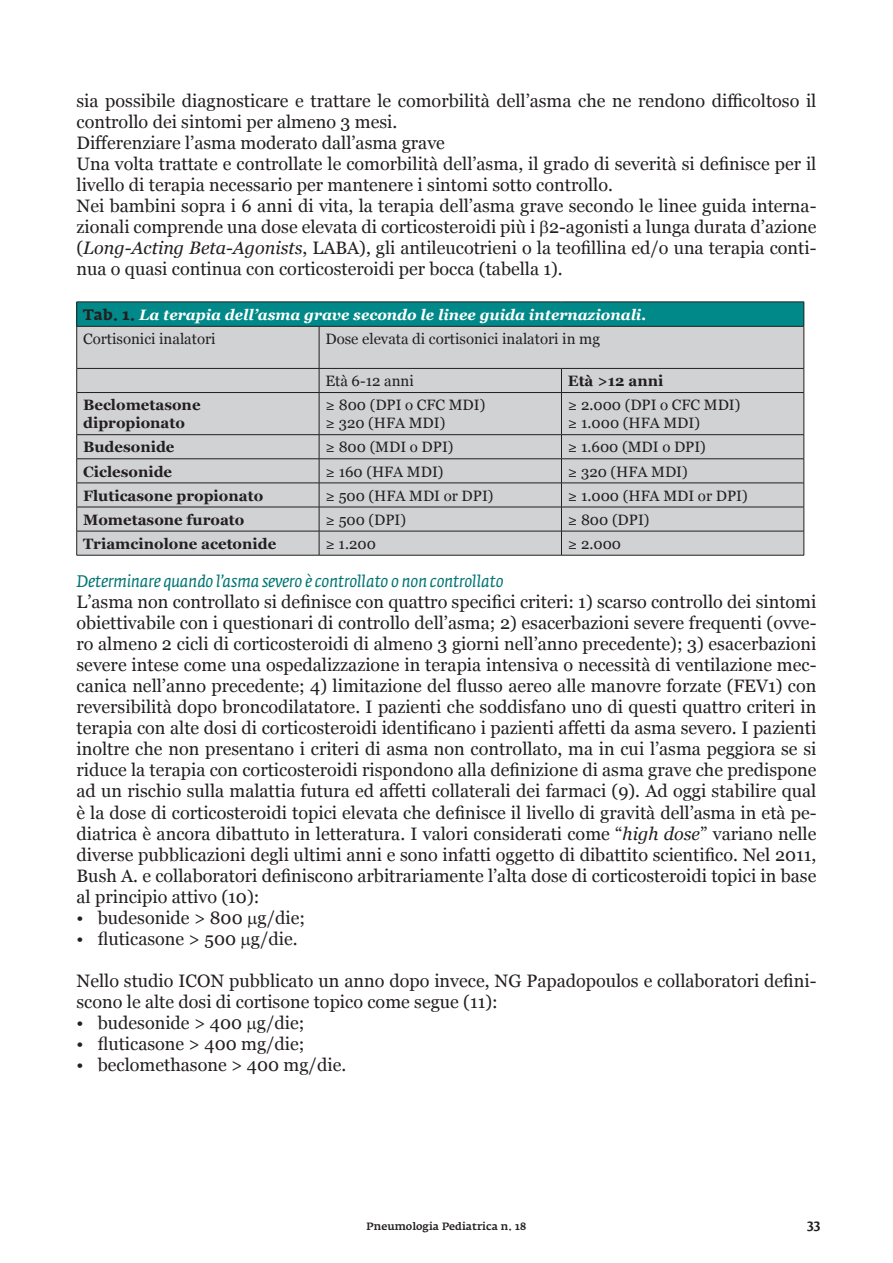
<style>
.page{position:relative;width:893px;height:1263px;background:#fff}
.page>*{position:absolute;margin:0;border:0;box-sizing:border-box;transform-origin:0 0}
.t1{font:18px/21px "Georgia";color:#231f20}
.t2{font:italic 16.5px "Fedra Serif A Pro";letter-spacing:-.01em;color:#007574}
.t3{font:15px/18px "Georgia";color:#231f20}
.t4{font:700 15px/18px "Georgia";color:#231f20}
.t5{font:italic 700 15px/24.2px "Georgia";color:#fff}
.t6{font:500 13.5px "Fedra Serif A Pro";color:#231f20}
.t7{font:500 10.5px "Fedra Serif A Pro";color:#231f20}
.s1{font-style:italic}
.s2{font-family:"Fedra Serif A Pro";font-style:normal;color:#231f20}
.s3{font-weight:400;font-style:normal;color:#231f20}
</style>
<div class="page">
<div style="left:77px;top:302px;width:727px;height:24px;background:#008988"></div>
<div style="left:77px;top:327px;width:727px;height:228px;background:#d1d2d4"></div>
<hr style="left:76px;top:326px;width:1px;height:42px;background:#231f20">
<hr style="left:319px;top:326px;width:1px;height:42px;background:#231f20">
<hr style="left:804px;top:326px;width:1px;height:42px;background:#231f20">
<hr style="left:77px;top:368px;width:242px;height:1px;background:#231f20">
<svg style="left:76px;top:369px;width:1px;height:23px"></svg>
<hr style="left:319px;top:368px;width:242px;height:1px;background:#231f20">
<svg style="left:319px;top:369px;width:1px;height:23px"></svg>
<hr style="left:561px;top:368px;width:243px;height:1px;background:#231f20">
<svg style="left:561px;top:369px;width:1px;height:23px"></svg>
<svg style="left:804px;top:369px;width:1px;height:23px"></svg>
<hr style="left:77px;top:392px;width:242px;height:1px;background:#231f20">
<hr style="left:76px;top:393px;width:1px;height:41px;background:#231f20">
<hr style="left:319px;top:392px;width:242px;height:1px;background:#231f20">
<hr style="left:319px;top:393px;width:1px;height:41px;background:#231f20">
<hr style="left:561px;top:392px;width:243px;height:1px;background:#231f20">
<hr style="left:561px;top:393px;width:1px;height:41px;background:#231f20">
<hr style="left:804px;top:393px;width:1px;height:41px;background:#231f20">
<hr style="left:77px;top:434px;width:242px;height:1px;background:#231f20">
<hr style="left:319px;top:434px;width:242px;height:1px;background:#231f20">
<hr style="left:561px;top:434px;width:243px;height:1px;background:#231f20">
<hr style="left:77px;top:458px;width:242px;height:1px;background:#231f20">
<hr style="left:319px;top:458px;width:242px;height:1px;background:#231f20">
<hr style="left:561px;top:458px;width:243px;height:1px;background:#231f20">
<hr style="left:77px;top:483px;width:242px;height:1px;background:#231f20">
<hr style="left:319px;top:483px;width:242px;height:1px;background:#231f20">
<hr style="left:561px;top:483px;width:243px;height:1px;background:#231f20">
<hr style="left:77px;top:507px;width:242px;height:1px;background:#231f20">
<hr style="left:319px;top:507px;width:242px;height:1px;background:#231f20">
<hr style="left:561px;top:507px;width:243px;height:1px;background:#231f20">
<hr style="left:77px;top:531px;width:242px;height:1px;background:#231f20">
<svg style="left:76px;top:435px;width:1px;height:120px"></svg>
<hr style="left:319px;top:531px;width:242px;height:1px;background:#231f20">
<svg style="left:319px;top:435px;width:1px;height:120px"></svg>
<hr style="left:561px;top:531px;width:243px;height:1px;background:#231f20">
<svg style="left:561px;top:435px;width:1px;height:120px"></svg>
<svg style="left:804px;top:435px;width:1px;height:120px"></svg>
<hr style="left:77px;top:555px;width:242px;height:1px;background:#231f20">
<hr style="left:319px;top:555px;width:242px;height:1px;background:#231f20">
<hr style="left:561px;top:555px;width:243px;height:1px;background:#231f20">
<hr style="left:77px;top:302px;width:242px;height:1px;background:#231f20">
<svg style="left:76px;top:302px;width:1px;height:24px"></svg>
<hr style="left:319px;top:302px;width:242px;height:1px;background:#231f20">
<hr style="left:561px;top:302px;width:243px;height:1px;background:#231f20">
<svg style="left:804px;top:302px;width:1px;height:24px"></svg>
<hr style="left:77px;top:326px;width:242px;height:1px;background:#231f20">
<hr style="left:319px;top:326px;width:242px;height:1px;background:#231f20">
<hr style="left:561px;top:326px;width:243px;height:1px;background:#231f20">
<p class="t1" style="left:77px;top:89px;width:741px">sia possibile diagnosticare e trattare le comorbilità dell’asma che ne rendono difficoltoso il controllo dei sintomi per almeno 3 mesi.<br>Differenziare l’asma moderato dall’asma grave<br>Una volta trattate e controllate le comorbilità dell’asma, il grado di severità si definisce per il livello di terapia necessario per mantenere i sintomi sotto controllo.<br>Nei bambini sopra i 6 anni di vita, la terapia dell’asma grave secondo le linee guida interna&shy;zionali comprende una dose elevata di corticosteroidi più i 2-agonisti a lunga durata d’azione (<span class="s1">Long-Acting Beta-Agonists</span>, LABA), gli antileucotrieni o la teofillina ed/o una terapia conti&shy;nua o quasi continua con corticosteroidi per bocca (tabella 1).</p>
<p class="t5" style="left:83px;top:302px;width:565px"><span class="s2">Tab. 1.</span> La terapia dell’asma grave secondo le linee guida internazionali.<br><span class="s3">Cortisonici inalatori</span></p>
<p class="t3" style="left:325px;top:329px;width:276px">Dose elevata di cortisonici inalatori in mg</p>
<p class="t3" style="left:325px;top:371px;width:90px">Età 6-12 anni</p>
<p class="t4" style="left:568px;top:371px;width:97px">Età &gt;12 anni</p>
<p class="t4" style="left:83px;top:395px;width:119px">Beclometasone dipropionato</p>
<p class="t3" style="left:325px;top:395px;width:161px">≥ 800 (DPI o CFC MDI) ≥ 320 (HFA MDI)</p>
<p class="t3" style="left:568px;top:395px;width:174px">≥ 2.000 (DPI o CFC MDI) ≥ 1.000 (HFA MDI)</p>
<p class="t4" style="left:83px;top:437px;width:93px">Budesonide</p>
<p class="t3" style="left:325px;top:438px;width:130px">≥ 800 (MDI o DPI)</p>
<p class="t3" style="left:568px;top:438px;width:140px">≥ 1.600 (MDI o DPI)</p>
<p class="t4" style="left:83px;top:461px;width:91px">Ciclesonide</p>
<p class="t3" style="left:325px;top:462px;width:120px">≥ 160 (HFA MDI)</p>
<p class="t3" style="left:568px;top:462px;width:121px">≥ 320 (HFA MDI)</p>
<p class="t4" style="left:83px;top:486px;width:182px">Fluticasone propionato</p>
<p class="t3" style="left:325px;top:486px;width:170px">≥ 500 (HFA MDI or DPI)</p>
<p class="t3" style="left:568px;top:486px;width:181px">≥ 1.000 (HFA MDI or DPI)</p>
<p class="t4" style="left:83px;top:510px;width:163px">Mometasone furoato</p>
<p class="t3" style="left:325px;top:510px;width:82px">≥ 500 (DPI)</p>
<p class="t3" style="left:568px;top:510px;width:83px">≥ 800 (DPI)</p>
<p class="t4" style="left:83px;top:534px;width:195px">Triamcinolone acetonide</p>
<p class="t3" style="left:325px;top:534px;width:52px">≥ 1.200</p>
<p class="t3" style="left:568px;top:534px;width:55px">≥ 2.000</p>
<p class="t2" style="left:77px;top:571px;width:429px">Determinare quando l’asma severo è controllato o non controllato</p>
<p class="t1" style="left:77px;top:591px;width:741px;text-align:justify">L’asma non controllato si definisce con quattro specifici criteri: 1) scarso controllo dei sintomi obiettivabile con i questionari di controllo dell’asma; 2) esacerbazioni severe frequenti (ovve&shy;ro almeno 2 cicli di corticosteroidi di almeno 3 giorni nell’anno precedente); 3) esacerbazioni severe intese come una ospedalizzazione in terapia intensiva o necessità di ventilazione mec&shy;canica nell’anno precedente; 4) limitazione del flusso aereo alle manovre forzate (FEV1) con reversibilità dopo broncodilatatore. I pazienti che soddisfano uno di questi quattro criteri in terapia con alte dosi di corticosteroidi identificano i pazienti affetti da asma severo. I pazienti inoltre che non presentano i criteri di asma non controllato, ma in cui l’asma peggiora se si riduce la terapia con corticosteroidi rispondono alla definizione di asma grave che predispone ad un rischio sulla malattia futura ed affetti collaterali dei farmaci (9). Ad oggi stabilire qual è la dose di corticosteroidi topici elevata che definisce il livello di gravità dell’asma in età pe&shy;diatrica è ancora dibattuto in letteratura. I valori considerati come “<span class="s1">high dose</span>” variano nelle diverse pubblicazioni degli ultimi anni e sono infatti oggetto di dibattito scientifico. Nel 2011, Bush A. e collaboratori definiscono arbitrariamente l’alta dose di corticosteroidi topici in base al principio attivo (10):</p>
<p class="t1" style="left:77px;top:906px;width:230px">• budesonide &gt; 800 g/die;</p>
<p class="t1" style="left:77px;top:927px;width:223px">• fluticasone &gt; 500 g/die.</p>
<p class="t1" style="left:77px;top:969px;width:741px">Nello studio ICON pubblicato un anno dopo invece, NG Papadopoulos e collaboratori defini&shy;scono le alte dosi di cortisone topico come segue (11):</p>
<p class="t1" style="left:77px;top:1011px;width:229px">• budesonide &gt; 400 g/die;</p>
<p class="t1" style="left:77px;top:1032px;width:230px">• fluticasone &gt; 400 mg/die;</p>
<p class="t1" style="left:77px;top:1053px;width:271px">• beclomethasone &gt; 400 mg/die.</p>
<p class="t7" style="left:367px;top:1220px;width:161px">Pneumologia Pediatrica n. 18</p>
<p class="t6" style="left:807px;top:1216px;width:15px">33</p>
</div>
